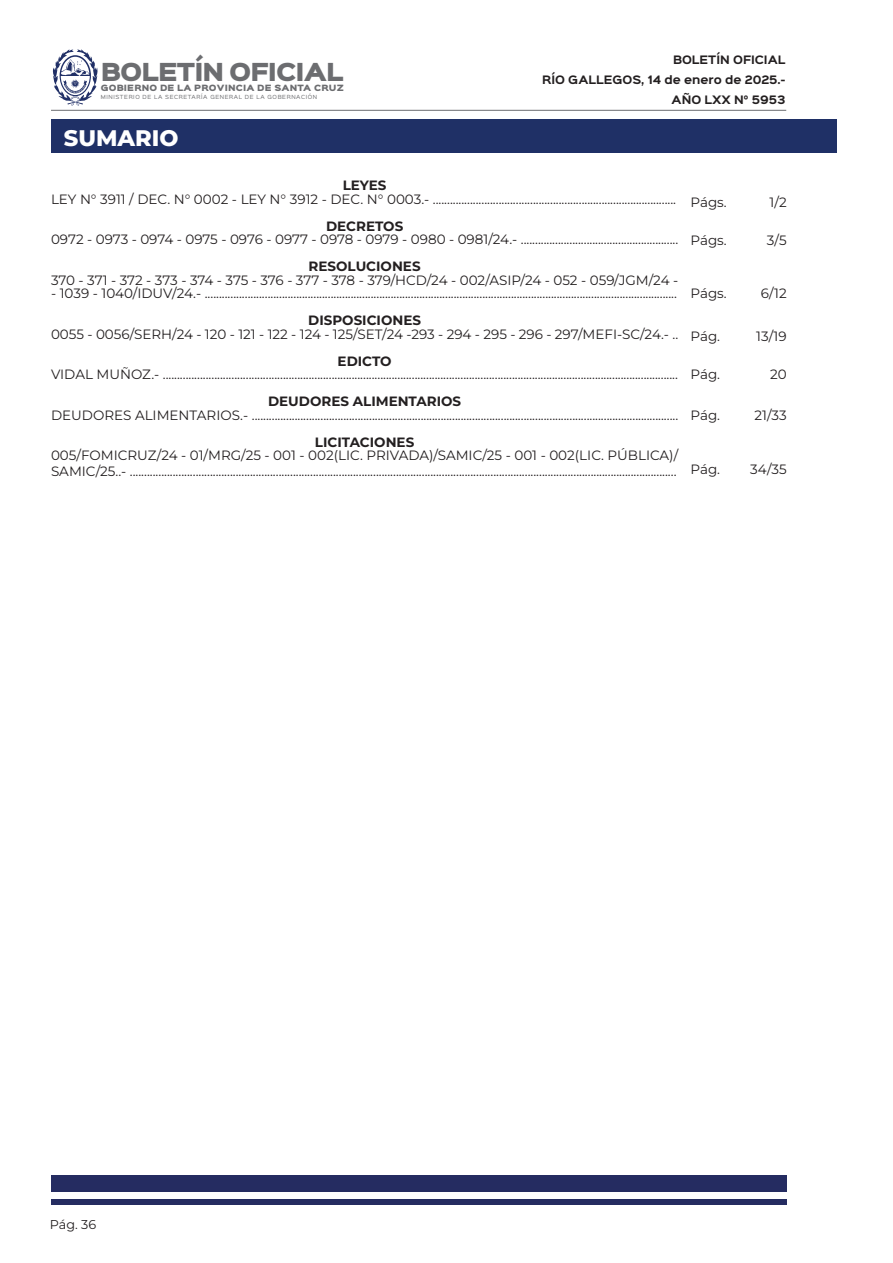
<style>
.page{position:relative;width:893px;height:1263px;background:#fff}
.page>*{position:absolute;margin:0;border:0;box-sizing:border-box;transform-origin:0 0}
.t1{font:800 22.5px "Montserrat";color:#fff}
.t2{font:22.35px "Sinkin Sans 900 X Black";letter-spacing:-.04em;color:#6c6d70}
.t3{font:13.5px/15.8px "Montserrat";color:#231f20}
.t4{font:700 13.5px "Montserrat";color:#231f20}
.t5{font:12.75px "Montserrat";color:#231f20}
.t6{font:700 10.5px/20px "Sinkin Sans 700";color:#231f20;text-align:right}
.t7{font:7.8px "Sinkin Sans 900 X Black";letter-spacing:.02em;color:#6c6d70}
.t8{font:5.1px "Sinkin Sans 400";letter-spacing:.12em;color:#6c6d70}
</style>
<div class="page">
<svg style="left:53px;top:49px;width:45px;height:57px"></svg>
<hr style="left:51px;top:110px;width:735px;height:1px;background:#6c6d70">
<div style="left:51px;top:119px;width:785px;height:33px;background:#1f3066"></div>
<div style="left:51px;top:1176px;width:736px;height:16px;background:#252c61"></div>
<div style="left:51px;top:1199px;width:736px;height:5px;background:#252c61"></div>
<h2 class="t2" style="left:101px;top:61px;width:244px">BOLETÍN OFICIAL</h2>
<p class="t7" style="left:101px;top:84px;width:245px">GOBIERNO DE LA PROVINCIA DE SANTA CRUZ</p>
<p class="t8" style="left:101px;top:93px;width:218px">MINISTERIO DE LA SECRETARÍA GENERAL DE LA GOBERNACIÓN</p>
<p class="t1" style="left:64px;top:123px;width:116px">SUMARIO</p>
<p class="t6" style="left:542px;top:50px;width:245px">BOLETÍN OFICIAL<br>RÍO GALLEGOS, 14 de enero de 2025.-<br>AÑO LXX N° 5953</p>
<p class="t4" style="left:343px;top:176px;width:45px">LEYES</p>
<p class="t3" style="left:51px;top:191px;width:627px">LEY N° 3911 / DEC. N° 0002 - LEY N° 3912 - DEC. N° 0003.- .....................................................................................</p>
<p class="t4" style="left:326px;top:216px;width:79px">DECRETOS</p>
<p class="t3" style="left:51px;top:231px;width:629px">0972 - 0973 - 0974 - 0975 - 0976 - 0977 - 0978 - 0979 - 0980 - 0981/24.- .......................................................</p>
<p class="t4" style="left:309px;top:257px;width:113px">RESOLUCIONES</p>
<p class="t3" style="left:51px;top:272px;width:629px">370 - 371 - 372 - 373 - 374 - 375 - 376 - 377 - 378 - 379/HCD/24 - 002/ASIP/24 - 052 - 059/JGM/24 -</p>
<p class="t3" style="left:51px;top:285px;width:627px">- 1039 - 1040/IDUV/24.- .....................................................................................................................................................................</p>
<p class="t4" style="left:308px;top:311px;width:114px">DISPOSICIONES</p>
<p class="t3" style="left:51px;top:326px;width:629px">0055 - 0056/SERH/24 - 120 - 121 - 122 - 124 - 125/SET/24 -293 - 294 - 295 - 296 - 297/MEFI-SC/24.- ..</p>
<p class="t4" style="left:338px;top:351px;width:56px">EDICTO</p>
<p class="t3" style="left:51px;top:366px;width:628px">VIDAL MUÑOZ.- ....................................................................................................................................................................................</p>
<p class="t4" style="left:268px;top:392px;width:195px">DEUDORES ALIMENTARIOS</p>
<p class="t3" style="left:51px;top:407px;width:629px">DEUDORES ALIMENTARIOS.- .....................................................................................................................................................</p>
<p class="t4" style="left:315px;top:432px;width:101px">LICITACIONES</p>
<p class="t3" style="left:51px;top:447px;width:629px">005/FOMICRUZ/24 - 01/MRG/25 - 001 - 002(LIC. PRIVADA)/SAMIC/25 - 001 - 002(LIC. PÚBLICA)/<br>SAMIC/25..- ...............................................................................................................................................................................................</p>
<p class="t3" style="left:691px;top:194px;width:38px">Págs.</p>
<p class="t3" style="left:770px;top:194px;width:19px">1/2</p>
<p class="t3" style="left:691px;top:232px;width:38px">Págs.</p>
<p class="t3" style="left:767px;top:232px;width:21px">3/5</p>
<p class="t3" style="left:691px;top:285px;width:38px">Págs.</p>
<p class="t3" style="left:761px;top:285px;width:27px">6/12</p>
<p class="t3" style="left:691px;top:328px;width:31px">Pág.</p>
<p class="t3" style="left:756px;top:328px;width:32px">13/19</p>
<p class="t3" style="left:691px;top:366px;width:31px">Pág.</p>
<p class="t3" style="left:770px;top:366px;width:18px">20</p>
<p class="t3" style="left:691px;top:407px;width:31px">Pág.</p>
<p class="t3" style="left:754px;top:407px;width:34px">21/33</p>
<p class="t3" style="left:691px;top:461px;width:31px">Pág.</p>
<p class="t3" style="left:750px;top:461px;width:38px">34/35</p>
<p class="t5" style="left:50px;top:1215px;width:48px">Pág. 36</p>
</div>
